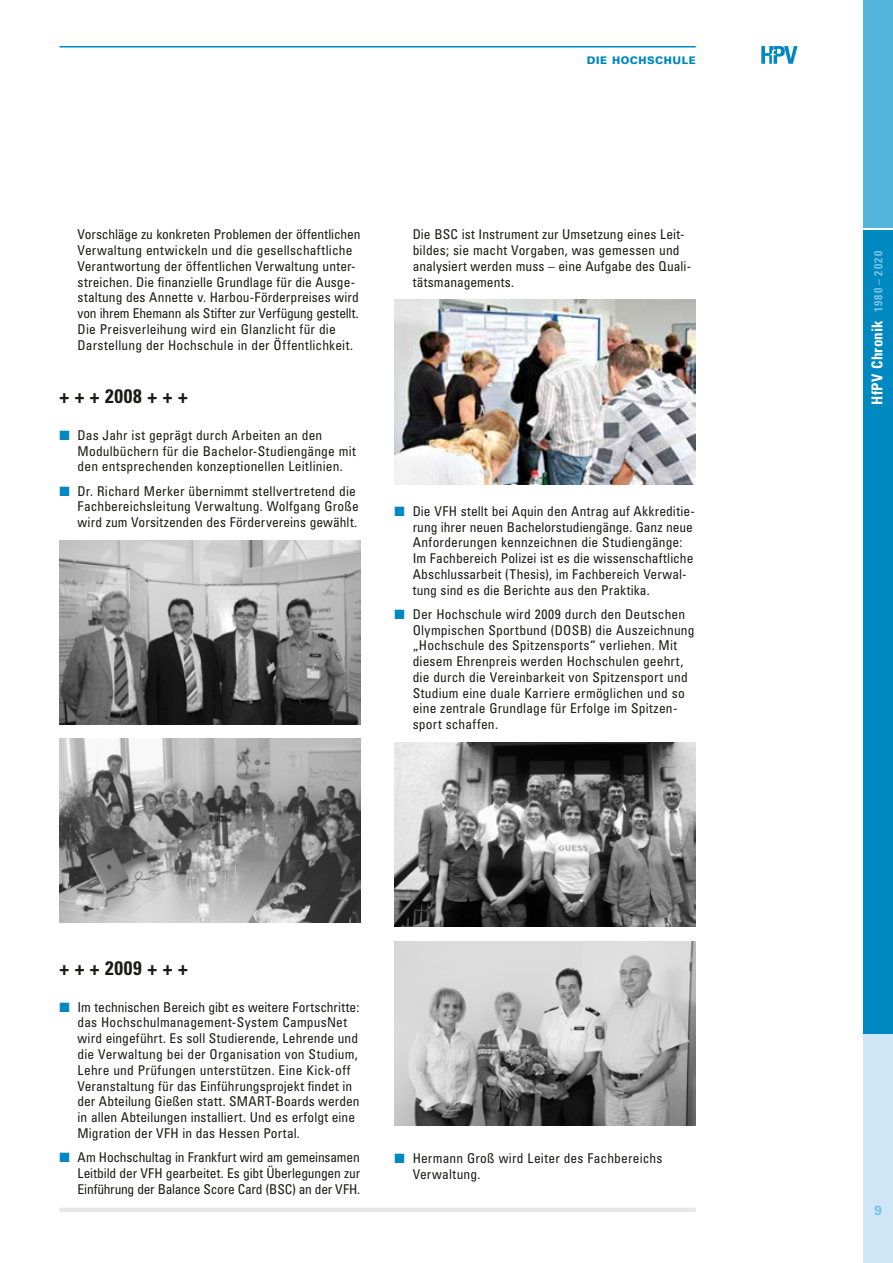
<style>
.page{position:relative;width:893px;height:1263px;background:#fff}
.page>*{position:absolute;margin:0;border:0;box-sizing:border-box;transform-origin:0 0}
.t1{font:700 condensed 19.5px "Univers LT Std";letter-spacing:.035em;color:#1a1a18}
.t2{font:700 condensed 15px "Univers LT Std";letter-spacing:.015em;color:#fff}
.t3{font:condensed 13.5px/15.8px "Univers LT Std";letter-spacing:.01em;color:#1a1a18}
.t4{font:700 13.5px "Univers LT Std";color:#79c1e3}
.t5{font:900 10.5px "Univers LT Std";letter-spacing:.045em;color:#0088c1}
.s1{color:#0088c1}
.s2{font-size:11.7px;color:#79c1e3}
</style>
<div class="page">
<div style="left:863px;top:1033px;width:30px;height:230px;background:#cee6f5"></div>
<div style="left:863px;top:230px;width:30px;height:803px;background:#0088c1"></div>
<svg style="left:761px;top:46px;width:36px;height:18px"></svg>
<hr style="left:60px;top:1208px;width:636px;height:4px;background:#e7e7e7">
<div style="left:863px;top:0;width:30px;height:227px;background:#53b4dc"></div>
<hr style="left:60px;top:46px;width:636px;height:1px;background:#0088c1">
<img style="left:60px;top:540px;width:301px;height:185px">
<img style="left:60px;top:738px;width:301px;height:185px">
<img style="left:395px;top:300px;width:301px;height:184px">
<img style="left:395px;top:742px;width:301px;height:185px">
<img style="left:395px;top:941px;width:301px;height:185px">
<p class="t5" style="left:587px;top:53px;width:110px">DIE HOCHSCHULE</p>
<p class="t3" style="left:78px;top:227px;width:284px">Vorschläge zu konkreten Problemen der öffentlichen Verwaltung entwickeln und die gesellschaftliche Verantwortung der öffentlichen Verwaltung unter&shy;streichen. Die finanzielle Grundlage für die Ausge&shy;staltung des Annette v. Harbou-Förderpreises wird von ihrem Ehemann als Stifter zur Verfügung gestellt.<br>Die Preisverleihung wird ein Glanzlicht für die Darstellung der Hochschule in der Öffentlichkeit.</p>
<h1 class="t1" style="left:60px;top:384px;width:130px">+ + + 2008 + + +</h1>
<p class="t3" style="left:78px;top:427px;width:280px;text-indent:-18px"><span class="s1">■</span> Das Jahr ist geprägt durch Arbeiten an den<br>Modulbüchern für die Bachelor-Studiengänge mit den entsprechenden konzeptionellen Leitlinien.</p>
<p class="t3" style="left:78px;top:483px;width:283px;text-indent:-18px"><span class="s1">■</span> Dr. Richard Merker übernimmt stellvertretend die<br>Fachbereichsleitung Verwaltung. Wolfgang Große wird zum Vorsitzenden des Fördervereins gewählt.</p>
<p class="t3" style="left:413px;top:227px;width:280px">Die BSC ist Instrument zur Umsetzung eines Leit&shy;bildes; sie macht Vorgaben, was gemessen und analysiert werden muss – eine Aufgabe des Quali&shy;tätsmanagements.</p>
<p class="t3" style="left:413px;top:503px;width:284px;text-indent:-18px"><span class="s1">■</span> Die VFH stellt bei Aquin den Antrag auf Akkreditie&shy;rung ihrer neuen Bachelorstudiengänge. Ganz neue Anforderungen kennzeichnen die Studiengänge:<br>Im Fachbereich Polizei ist es die wissenschaftliche Abschlussarbeit (Thesis), im Fachbereich Verwal&shy;tung sind es die Berichte aus den Praktika.</p>
<p class="t3" style="left:413px;top:606px;width:283px;text-indent:-18px"><span class="s1">■</span> Der Hochschule wird 2009 durch den Deutschen Olympischen Sportbund (DOSB) die Auszeichnung „Hochschule des Spitzensports“ verliehen. Mit diesem Ehrenpreis werden Hochschulen geehrt, die durch die Vereinbarkeit von Spitzensport und Studium eine duale Karriere ermöglichen und so eine zentrale Grundlage für Erfolge im Spitzen&shy;sport schaffen.</p>
<h1 class="t1" style="left:60px;top:956px;width:130px">+ + + 2009 + + +</h1>
<p class="t3" style="left:78px;top:999px;width:283px;text-indent:-18px"><span class="s1">■</span> Im technischen Bereich gibt es weitere Fortschritte: das Hochschulmanagement-System CampusNet wird eingeführt. Es soll Studierende, Lehrende und die Verwaltung bei der Organisation von Studium, Lehre und Prüfungen unterstützen. Eine Kick-off Veranstaltung für das Einführungsprojekt findet in der Abteilung Gießen statt. SMART-Boards werden in allen Abteilungen installiert. Und es erfolgt eine Migration der VFH in das Hessen Portal.</p>
<p class="t3" style="left:78px;top:1149px;width:284px;text-align:justify;text-indent:-18px"><span class="s1">■</span> Am Hochschultag in Frankfurt wird am gemeinsamen Leitbild der VFH gearbeitet. Es gibt Überlegungen zur Einführung der Balance Score Card (BSC) an der VFH.</p>
<p class="t3" style="left:413px;top:1150px;width:251px;text-indent:-18px"><span class="s1">■</span> Hermann Groß wird Leiter des Fachbereichs<br>Verwaltung.</p>
<p class="t2" style="left:868px;top:405px;width:156px;rotate:-90deg">HfPV Chronik <span class="s2">1980 – 2020</span></p>
<p class="t4" style="left:874px;top:1203px;width:9px">9</p>
</div>
